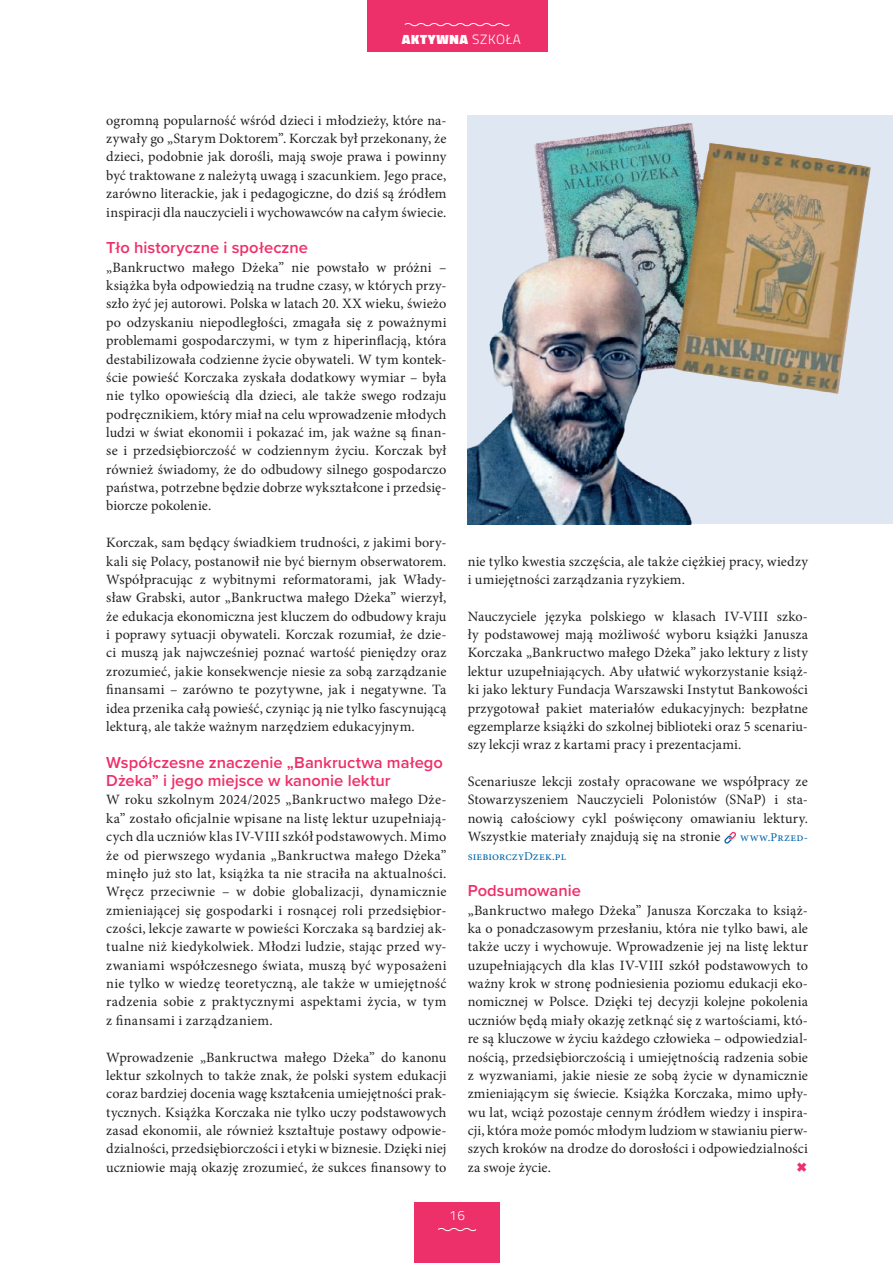
<style>
.page{position:relative;width:893px;height:1263px;background:#fff}
.page>*{position:absolute;margin:0;border:0;box-sizing:border-box;transform-origin:0 0}
.t1{font:600 16.5px/18.3px "Proxima Nova";color:#ee306a}
.t2{font:14.25px/18.3px "Minion Pro";letter-spacing:.015em;color:#231f20;text-align:justify}
.t3{font:900 13.5px "Titillium Web";letter-spacing:.05em;color:#fff}
.t4{font:300 13.5px "Titillium Web";color:#fff}
.t5{font:12px "Minion Pro";letter-spacing:.015em;color:#0067aa}
.s1{font-weight:300}
</style>
<div class="page">
<div style="left:367px;top:0;width:180px;height:52px;background:#ee306a"></div>
<svg style="left:404px;top:23px;width:106px;height:4px"></svg>
<div style="left:415px;top:1202px;width:85px;height:61px;background:#ee306a"></div>
<svg style="left:438px;top:1228px;width:39px;height:4px"></svg>
<div style="left:468px;top:115px;width:425px;height:409px;background:#dfe7f3"></div>
<svg style="left:724px;top:831px;width:12px;height:13px"></svg>
<img style="left:468px;top:123px;width:403px;height:402px">
<p class="t3" style="left:402px;top:30px;width:121px">AKTYWNA <span class="s1">SZKOŁA</span></p>
<p class="t2" style="left:106px;top:111px;width:342px">ogromną popularność wśród dzieci i młodzieży, które na&shy;zywały go „Starym Doktorem”. Korczak był przekonany, że dzieci, podobnie jak dorośli, mają swoje prawa i powinny być traktowane z należytą uwagą i szacunkiem. Jego prace, zarówno literackie, jak i pedagogiczne, do dziś są źródłem inspiracji dla nauczycieli i wychowawców na całym świecie.</p>
<p class="t1" style="left:106px;top:238px;width:203px">Tło historyczne i społeczne</p>
<p class="t2" style="left:106px;top:258px;width:342px">„Bankructwo małego Dżeka” nie powstało w próżni – książka była odpowiedzią na trudne czasy, w których przy&shy;szło żyć jej autorowi. Polska w latach 20. XX wieku, świeżo po odzyskaniu niepodległości, zmagała się z poważnymi problemami gospodarczymi, w tym z hiperinflacją, która destabilizowała codzienne życie obywateli. W tym kontek&shy;ście powieść Korczaka zyskała dodatkowy wymiar – była nie tylko opowieścią dla dzieci, ale także swego rodzaju podręcznikiem, który miał na celu wprowadzenie młodych ludzi w świat ekonomii i pokazać im, jak ważne są finan&shy;se i przedsiębiorczość w codziennym życiu. Korczak był również świadomy, że do odbudowy silnego gospodarczo państwa, potrzebne będzie dobrze wykształcone i przedsię&shy;biorcze pokolenie.</p>
<p class="t2" style="left:106px;top:534px;width:342px">Korczak, sam będący świadkiem trudności, z jakimi bory&shy;kali się Polacy, postanowił nie być biernym obserwatorem.<br>Współpracując z wybitnymi reformatorami, jak Włady&shy;sław Grabski, autor „Bankructwa małego Dżeka” wierzył, że edukacja ekonomiczna jest kluczem do odbudowy kraju i poprawy sytuacji obywateli. Korczak rozumiał, że dzie&shy;ci muszą jak najwcześniej poznać wartość pieniędzy oraz zrozumieć, jakie konsekwencje niesie za sobą zarządzanie finansami – zarówno te pozytywne, jak i negatywne. Ta idea przenika całą powieść, czyniąc ją nie tylko fascynującą lekturą, ale także ważnym narzędziem edukacyjnym.</p>
<p class="t1" style="left:106px;top:752px;width:338px">Współczesne znaczenie „Bankructwa małego<br>Dżeka” i jego miejsce w kanonie lektur</p>
<p class="t2" style="left:106px;top:791px;width:342px">W roku szkolnym 2024/2025 „Bankructwo małego Dże&shy;ka” zostało oficjalnie wpisane na listę lektur uzupełniają&shy;cych dla uczniów klas IV-VIII szkół podstawowych. Mimo że od pierwszego wydania „Bankructwa małego Dżeka” minęło już sto lat, książka ta nie straciła na aktualności.<br>Wręcz przeciwnie – w dobie globalizacji, dynamicznie zmieniającej się gospodarki i rosnącej roli przedsiębior&shy;czości, lekcje zawarte w powieści Korczaka są bardziej ak&shy;tualne niż kiedykolwiek. Młodzi ludzie, stając przed wy&shy;zwaniami współczesnego świata, muszą być wyposażeni nie tylko w wiedzę teoretyczną, ale także w umiejętność radzenia sobie z praktycznymi aspektami życia, w tym z finansami i zarządzaniem.</p>
<p class="t2" style="left:106px;top:1048px;width:342px">Wprowadzenie „Bankructwa małego Dżeka” do kanonu lektur szkolnych to także znak, że polski system edukacji coraz bardziej docenia wagę kształcenia umiejętności prak&shy;tycznych. Książka Korczaka nie tylko uczy podstawowych zasad ekonomii, ale również kształtuje postawy odpowie&shy;dzialności, przedsiębiorczości i etyki w biznesie. Dzięki niej uczniowie mają okazję zrozumieć, że sukces finansowy to</p>
<p class="t2" style="left:468px;top:552px;width:342px">nie tylko kwestia szczęścia, ale także ciężkiej pracy, wiedzy i umiejętności zarządzania ryzykiem.</p>
<p class="t2" style="left:468px;top:607px;width:342px">Nauczyciele języka polskiego w klasach IV-VIII szko&shy;ły podstawowej mają możliwość wyboru książki Janusza Korczaka „Bankructwo małego Dżeka” jako lektury z listy lektur uzupełniających. Aby ułatwić wykorzystanie książ&shy;ki jako lektury Fundacja Warszawski Instytut Bankowości przygotował pakiet materiałów edukacyjnych: bezpłatne egzemplarze książki do szkolnej biblioteki oraz 5 scenariu&shy;szy lekcji wraz z kartami pracy i prezentacjami.</p>
<p class="t2" style="left:468px;top:772px;width:342px">Scenariusze lekcji zostały opracowane we współpracy ze Stowarzyszeniem Nauczycieli Polonistów (SNaP) i sta&shy;nowią całościowy cykl poświęcony omawianiu lektury.<br>Wszystkie materiały znajdują się na stronie</p>
<p class="t5" style="left:740px;top:829px;width:69px">www.Przed-</p>
<p class="t5" style="left:468px;top:848px;width:100px">siebiorczyDzek.pl</p>
<p class="t1" style="left:468px;top:881px;width:115px">Podsumowanie</p>
<p class="t2" style="left:468px;top:901px;width:342px">„Bankructwo małego Dżeka” Janusza Korczaka to książ&shy;ka o ponadczasowym przesłaniu, która nie tylko bawi, ale także uczy i wychowuje. Wprowadzenie jej na listę lektur uzupełniających dla klas IV-VIII szkół podstawowych to ważny krok w stronę podniesienia poziomu edukacji eko&shy;nomicznej w Polsce. Dzięki tej decyzji kolejne pokolenia uczniów będą miały okazję zetknąć się z wartościami, któ&shy;re są kluczowe w życiu każdego człowieka – odpowiedzial&shy;nością, przedsiębiorczością i umiejętnością radzenia sobie z wyzwaniami, jakie niesie ze sobą życie w dynamicznie zmieniającym się świecie. Książka Korczaka, mimo upły&shy;wu lat, wciąż pozostaje cennym źródłem wiedzy i inspira&shy;cji, która może pomóc młodym ludziom w stawianiu pierw&shy;szych kroków na drodze do dorosłości i odpowiedzialności za swoje życie.</p>
<p class="t4" style="left:449px;top:1206px;width:17px">16</p>
</div>
